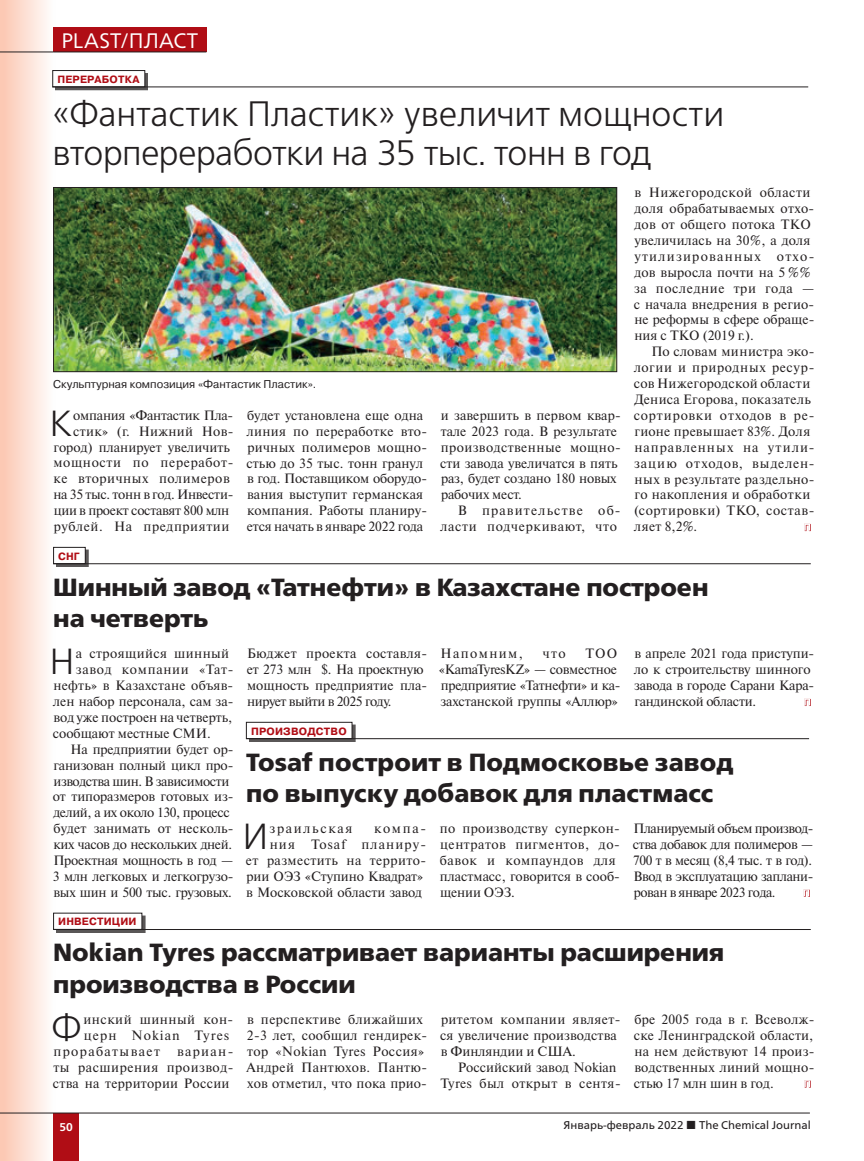
<style>
.page{position:relative;width:864px;height:1161px;background:#fff}
.page>*{position:absolute;margin:0;border:0;box-sizing:border-box;transform-origin:0 0}
.t1{font:36.15px "Free Set Light C";color:#231f20}
.t2{font:35.25px/39px "Free Set Light C";letter-spacing:-.01em;color:#231f20}
.t3{font:24.75px/31.5px "Free Set Bold C";color:#231f20}
.t4{font:21px "Frutiger Neue LTW1 G";letter-spacing:.005em;color:#fff}
.t5{font:13.5px/15.9px "Newton C";letter-spacing:.01em;color:#231f20}
.t6{font:13.5px/15.9px "Newton C";letter-spacing:.035em;color:#231f20}
.t7{font:13.5px/15.9px "Newton C";letter-spacing:.03em;color:#231f20}
.t8{font:13.5px/15.9px "Newton C";letter-spacing:-.02em;color:#231f20}
.t9{font:13.5px "Newton C";letter-spacing:-.03em;color:#231f20}
.t10{font:13.5px/15.9px "Newton C";letter-spacing:.05em;color:#231f20;text-align:right}
.t11{font:13.5px "Newton C";letter-spacing:-.015em;color:#231f20}
.t12{font:13.5px "Newton C";letter-spacing:-.01em;color:#231f20}
.t13{font:13.5px "Newton C";letter-spacing:.085em;color:#231f20}
.t14{font:13.5px "Newton C";letter-spacing:.1em;color:#231f20}
.t15{font:13.5px "Newton C";letter-spacing:.125em;color:#231f20}
.t16{font:13.5px "Newton C";letter-spacing:.105em;color:#231f20}
.t17{font:11.25px "Pragmatica C";color:#231f20}
.t18{font:11.25px "Frutiger Neue LTW1 G";color:#231f20}
.t19{font:700 11.25px "Frutiger Neue LTW1 G";color:#fff}
.t20{font:700 10.5px "Pragmatica C";letter-spacing:.015em;color:#b00d15}
</style>
<div class="page">
<div style="left:0;top:0;width:55px;height:1161px;background:linear-gradient(to right,#fcc5b0,#feffff)"></div>
<div style="left:53px;top:1113px;width:26px;height:48px;background:#b00d15"></div>
<hr style="left:0;top:1112px;width:809px;height:1px;background:#231f20">
<div style="left:53px;top:28px;width:153px;height:24px;background:#b00d15"></div>
<hr style="left:0;top:52px;width:53px;height:1px;background:#231f20">
<hr style="left:53px;top:52px;width:153px;height:1px;background:#231f20">
<svg style="left:804px;top:698px;width:6px;height:8px"></svg>
<svg style="left:804px;top:1080px;width:6px;height:7px"></svg>
<div style="left:55px;top:73px;width:93px;height:17px;background:#231f20;opacity:.75"></div>
<div style="left:53px;top:71px;width:92px;height:16px;background:#fff"></div>
<div style="left:52px;top:70px;width:93px;height:17px;border:1px solid #231f20"></div>
<hr style="left:52px;top:87px;width:755px;height:1px;background:#231f20">
<svg style="left:804px;top:523px;width:6px;height:8px"></svg>
<img style="left:55px;top:189px;width:560px;height:181px">
<div style="left:53px;top:187px;width:564px;height:185px;border:1px solid #231f20"></div>
<svg style="left:803px;top:889px;width:6px;height:8px"></svg>
<div style="left:56px;top:550px;width:33px;height:17px;background:#231f20;opacity:.75"></div>
<div style="left:54px;top:547px;width:31px;height:17px;background:#fff"></div>
<div style="left:53px;top:547px;width:33px;height:17px;border:1px solid #231f20"></div>
<hr style="left:53px;top:563px;width:757px;height:1px;background:#231f20">
<div style="left:56px;top:916px;width:89px;height:17px;background:#231f20;opacity:.75"></div>
<div style="left:54px;top:913px;width:88px;height:16px;background:#fff"></div>
<hr style="left:53px;top:929px;width:757px;height:1px;background:#231f20">
<div style="left:249px;top:725px;width:106px;height:17px;background:#555152"></div>
<div style="left:246px;top:722px;width:106px;height:16px;background:#fff"></div>
<div style="left:246px;top:722px;width:106px;height:17px;border:1px solid #231f20"></div>
<hr style="left:246px;top:738px;width:562px;height:1px;background:#231f20">
<h3 class="t4" style="left:61px;top:28px;width:138px">PLAST/ПЛАСТ</h3>
<p class="t20" style="left:57px;top:73px;width:84px">ПЕРЕРАБОТКА</p>
<h2 class="t2" style="left:52px;top:96px;width:673px">«Фантастик Пластик» увеличит мощности вторпереработки на 35 тыс. тонн в год</h2>
<p class="t17" style="left:53px;top:378px;width:265px">Скульптурная композиция «Фантастик Пластик».</p>
<p class="t5" style="left:53px;top:407px;width:181px;text-align:right">омпания «Фантастик Пла&shy;стик» (г. Нижний Нов&shy;город) планирует увеличить мощности по переработ&shy;ке вторичных полимеров на 35 тыс. тонн в год. Инвести&shy;ции в проект составят 800 млн рублей. На предприятии</p>
<p class="t5" style="left:246px;top:407px;width:182px">будет установлена еще одна линия по переработке вто&shy;ричных полимеров мощно&shy;стью до 35 тыс. тонн гранул в год. Поставщиком оборудо&shy;вания выступит германская компания. Работы планиру&shy;ется начать в январе 2022 года</p>
<p class="t5" style="left:440px;top:407px;width:182px">и завершить в первом квар&shy;тале 2023 года. В результате производственные мощно&shy;сти завода увеличатся в пять раз, будет создано 180 новых рабочих мест.</p>
<h1 class="t1" style="left:50px;top:404px;width:24px">К</h1>
<p class="t10" style="left:440px;top:503px;width:181px">В правительстве об&shy;ласти подчеркивают, что</p>
<p class="t5" style="left:633px;top:185px;width:182px">в Нижегородской области доля обрабатываемых отхо&shy;дов от общего потока ТКО увеличилась на 30%, а доля утилизированных отхо&shy;дов выросла почти на 5 %% за последние три года — с начала внедрения в регио&shy;не реформы в сфере обраще&shy;ния с ТКО (2019 г.).</p>
<p class="t6" style="left:633px;top:344px;width:182px;text-indent:17px">По словам министра эко&shy;логии и природных ресур&shy;сов Нижегородской области<br>Дениса Егорова, показатель сортировки отходов в ре&shy;гионе превышает 83%. Доля направленных на утили&shy;зацию отходов, выделен&shy;ных в результате раздельно&shy;го накопления и обработки (сортировки) ТКО, состав&shy;ляет 8,2%.</p>
<p class="t20" style="left:58px;top:550px;width:23px">СНГ</p>
<h3 class="t3" style="left:53px;top:571px;width:656px">Шинный завод «Татнефти» в Казахстане построен на четверть</h3>
<h1 class="t1" style="left:50px;top:643px;width:27px">Н</h1>
<p class="t7" style="left:76px;top:646px;width:155px">а строящийся шинный</p>
<p class="t10" style="left:76px;top:662px;width:159px">завод компании «Тат-</p>
<p class="t5" style="left:53px;top:677px;width:181px">нефть» в Казахстане объяв-</p>
<p class="t5" style="left:53px;top:693px;width:181px">лен набор персонала, сам за-</p>
<p class="t5" style="left:53px;top:709px;width:180px">вод уже построен на четверть,</p>
<p class="t5" style="left:53px;top:725px;width:159px">сообщают местные СМИ.</p>
<p class="t12" style="left:70px;top:742px;width:164px">На предприятии будет ор-</p>
<p class="t12" style="left:53px;top:758px;width:181px">ганизован полный цикл про-</p>
<p class="t9" style="left:53px;top:773px;width:177px">изводства шин. В зависимости</p>
<p class="t5" style="left:53px;top:789px;width:182px">от типоразмеров готовых из-</p>
<p class="t9" style="left:53px;top:805px;width:178px">делий, а их около 130, процесс</p>
<p class="t5" style="left:53px;top:821px;width:181px">будет занимать от несколь-</p>
<p class="t9" style="left:53px;top:837px;width:180px">ких часов до нескольких дней.</p>
<p class="t11" style="left:53px;top:853px;width:181px">Проектная мощность в год —</p>
<p class="t11" style="left:53px;top:869px;width:182px">3 млн легковых и легкогрузо-</p>
<p class="t8" style="left:53px;top:884px;width:180px">вых шин и 500 тыс. грузовых.</p>
<p class="t8" style="left:438px;top:646px;width:183px;text-indent:147px">ТОО «KamaTyresKZ» — совместное предприятие «Татнефти» и ка&shy;захстанской группы «Аллюр»</p>
<p class="t5" style="left:634px;top:646px;width:181px">в апреле 2021 года приступи&shy;ло к строительству шинного завода в городе Сарани Кара&shy;гандинской области.</p>
<p class="t5" style="left:246px;top:646px;width:182px">Бюджет проекта составля&shy;ет 273 млн $. На проектную мощность предприятие пла&shy;нирует выйти в 2025 году.</p>
<p class="t16" style="left:440px;top:646px;width:84px">Напомним,</p>
<p class="t5" style="left:542px;top:646px;width:25px">что</p>
<p class="t20" style="left:251px;top:725px;width:55px">ПРОИЗВОДС</p>
<p class="t20" style="left:324px;top:725px;width:23px">ТВО</p>
<h3 class="t3" style="left:246px;top:746px;width:488px">Tosaf построит в Подмосковье завод по выпуску добавок для пластмасс</h3>
<h1 class="t1" style="left:242px;top:817px;width:27px">И</h1>
<p class="t15" style="left:269px;top:821px;width:84px">зраильская</p>
<p class="t5" style="left:374px;top:821px;width:54px">компа-</p>
<p class="t13" style="left:269px;top:837px;width:158px">ния Tosaf планиру-</p>
<p class="t7" style="left:246px;top:852px;width:182px">ет разместить на террито-</p>
<p class="t5" style="left:246px;top:868px;width:178px">рии ОЭЗ «Ступино Квадрат»</p>
<p class="t5" style="left:246px;top:884px;width:177px">в Московской области завод</p>
<p class="t5" style="left:439px;top:821px;width:181px">по производству суперкон&shy;центратов пигментов, до&shy;бавок и компаундов для пластмасс, говорится в сооб&shy;щении ОЭЗ.</p>
<p class="t5" style="left:632px;top:821px;width:182px;text-align:justify">Планируемый объем производ&shy;ства добавок для полимеров — 700 т в месяц (8,4 тыс. т в год).<br>Ввод в эксплуатацию заплани&shy;рован в январе 2023 года.</p>
<p class="t20" style="left:58px;top:916px;width:80px">ИНВЕСТИЦИИ</p>
<h3 class="t3" style="left:53px;top:937px;width:672px">Nokian Tyres рассматривает варианты расширения производства в России</h3>
<h1 class="t1" style="left:51px;top:1008px;width:32px">Ф</h1>
<p class="t6" style="left:83px;top:1011px;width:151px">инский шинный кон-</p>
<p class="t13" style="left:84px;top:1028px;width:147px">церн Nokian Tyres</p>
<p class="t14" style="left:53px;top:1044px;width:108px">прорабатывает</p>
<p class="t5" style="left:53px;top:1043px;width:182px;text-align:justify;text-indent:124px">вариан&shy;ты расширения производ&shy;ства на территории России</p>
<p class="t7" style="left:246px;top:1011px;width:182px">в перспективе ближайших<br>2-3 лет, сообщил гендирек&shy;тор «Nokian Tyres Россия»<br>Андрей Пантюхов. Пантю&shy;хов отметил, что пока прио-</p>
<p class="t5" style="left:440px;top:1011px;width:182px">ритетом компании являет&shy;ся увеличение производства в Финляндии и США.</p>
<p class="t5" style="left:440px;top:1059px;width:182px;text-indent:17px">Российский завод Nokian<br>Tyres был открыт в сентя-</p>
<p class="t5" style="left:633px;top:1011px;width:182px;text-align:justify">бре 2005 года в г. Всеволж&shy;ске Ленинградской области, на нем действуют 14 произ&shy;водственных линий мощно&shy;стью 17 млн шин в год.</p>
<p class="t19" style="left:59px;top:1120px;width:15px">50</p>
<p class="t18" style="left:563px;top:1119px;width:121px">Январь-февраль 2022</p>
<p class="t18" style="left:698px;top:1119px;width:113px">The Chemical Journal</p>
</div>
